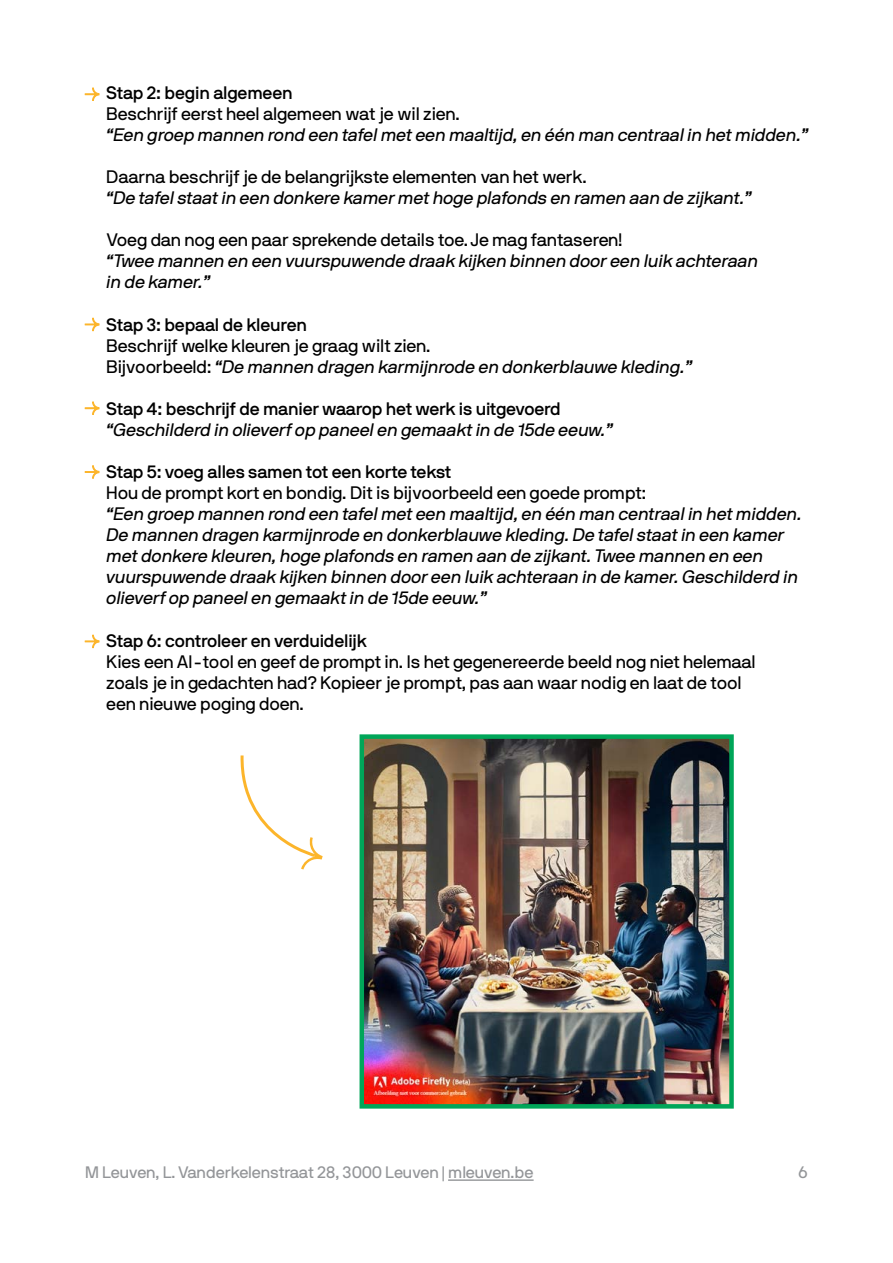
<style>
.page{position:relative;width:893px;height:1263px;background:#fff}
.page>*{position:absolute;margin:0;border:0;box-sizing:border-box;transform-origin:0 0}
.t1{font:italic 18px/21px "NB International Pro";letter-spacing:-.01em;color:#000}
.t2{font:18px/21px "NB International Pro";letter-spacing:-.01em;color:#000}
.t3{font:500 18px "NB International Pro";letter-spacing:-.01em;color:#000}
.t4{font:16.5px "NB International Pro";letter-spacing:-.01em;color:#939598}
.s1{font-style:italic}
</style>
<div class="page">
<hr style="left:448px;top:1179px;width:86px;height:2px;background:#939598">
<svg style="left:85px;top:318px;width:14px;height:13px"></svg>
<svg style="left:85px;top:88px;width:14px;height:13px"></svg>
<svg style="left:85px;top:402px;width:14px;height:13px"></svg>
<svg style="left:85px;top:465px;width:14px;height:13px"></svg>
<svg style="left:85px;top:635px;width:14px;height:13px"></svg>
<img style="left:365px;top:739px;width:364px;height:364px">
<div style="left:360px;top:734px;width:374px;height:374px;border:4px solid #00a659"></div>
<svg style="left:240px;top:755px;width:83px;height:114px"></svg>
<p class="t3" style="left:106px;top:83px;width:188px">Stap 2: begin algemeen</p>
<p class="t2" style="left:106px;top:103px;width:355px">Beschrijf eerst heel algemeen wat je wil zien.</p>
<p class="t1" style="left:106px;top:125px;width:703px">“Een groep mannen rond een tafel met een maaltijd, en één man centraal in het midden “.</p>
<p class="t2" style="left:106px;top:166px;width:482px">Daarna beschrijf je de belangrijkste elementen van het werk.</p>
<p class="t1" style="left:106px;top:188px;width:646px">“De tafel staat in een donkere kamer met hoge plafonds en ramen aan de zijkant “.</p>
<p class="t2" style="left:106px;top:229px;width:517px">Voeg dan nog een paar sprekende details toe Je. mag fantaseren!</p>
<p class="t1" style="left:106px;top:251px;width:653px">“Twee mannen en een vuurspuwende draak kijken binnen door een luik achteraan in de kamer “.</p>
<p class="t3" style="left:106px;top:314px;width:202px">Stap 3: bepaal de kleuren</p>
<p class="t2" style="left:106px;top:335px;width:587px">Beschrijf welke kleuren je graag wilt zien.<br>Bijvoorbeeld <span class="s1">“</span>: <span class="s1">De mannen dragen karmijnrode en donkerblauwe kleding “.</span></p>
<p class="t3" style="left:106px;top:398px;width:456px">Stap 4: beschrijf de manier waarop het werk is uitgevoerd</p>
<p class="t1" style="left:106px;top:419px;width:508px">“Geschilderd in olieverf op paneel en gemaakt in de 15de eeuw “.</p>
<p class="t3" style="left:106px;top:462px;width:346px">Stap 5: voeg alles samen tot een korte tekst</p>
<p class="t2" style="left:106px;top:482px;width:541px">Hou de prompt kort en bondig. Dit is bijvoorbeeld een goede prompt:</p>
<p class="t1" style="left:106px;top:503px;width:697px">“Een groep mannen rond een tafel met een maaltijd, en één man centraal in het midden.<br>De mannen dragen karmijnrode en donkerblauwe kleding. De tafel staat in een kamer met donkere kleuren, hoge plafonds en ramen aan de zijkant. Twee mannen en een vuurspuwende draak kijken binnen door een luik achteraan in de kamer. Geschilderd in olieverf op paneel en gemaakt in de 15de eeuw “.</p>
<p class="t3" style="left:106px;top:630px;width:262px">Stap 6: controleer en verduidelijk</p>
<p class="t2" style="left:106px;top:650px;width:651px">Kies een AI-tool en geef de prompt in Is. het gegenereerde beeld nog niet helemaal zoals je in gedachten had? Kopieer je prompt, pas aan waar nodig en laat de tool een nieuwe poging doen.</p>
<p class="t4" style="left:85px;top:1162px;width:450px">M Leuven .L, Vanderkelenstraat 28, 3000 Leuven | mleuven.be</p>
<p class="t4" style="left:798px;top:1162px;width:11px">6</p>
</div>
